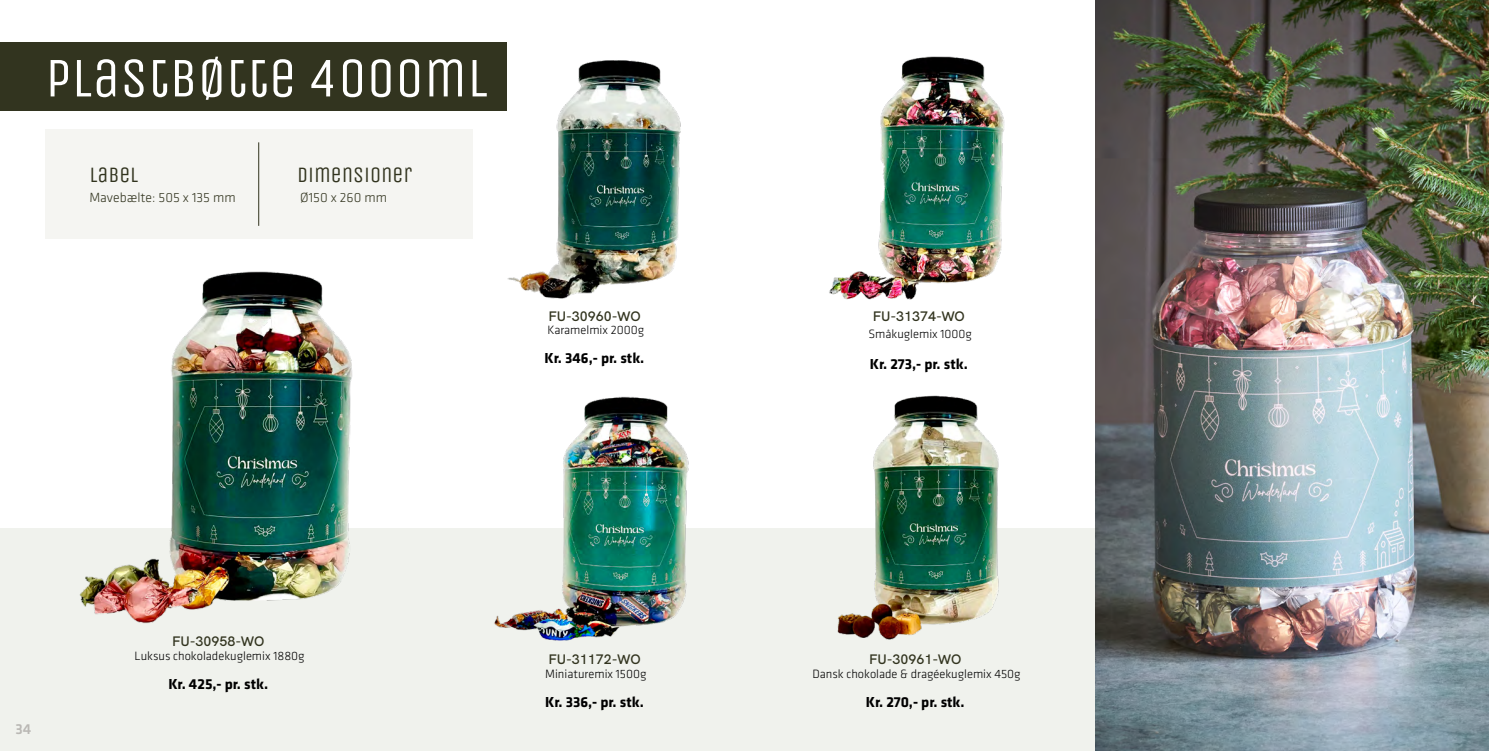
<style>
.page{position:relative;width:1489px;height:751px;background:#fff}
.page>*{position:absolute;margin:0;border:0;box-sizing:border-box;transform-origin:0 0}
.t1{font:56px "Unica One";color:#fff}
.t2{font:21.75px "Unica One";color:#32341f}
.t3{font:700 15px "Klavika Basic";color:#000}
.t4{font:500 15px "Klavika Basic";color:#bcb7b8}
.t5{font:600 13.75px "HK Grotesk";color:#32341f}
.t6{font:300 13.75px "Klavika Basic";color:#32341f}
.t7{font:300 12.5px "Klavika Basic";color:#000}
</style>
<div class="page">
<div style="left:0;top:528px;width:1488px;height:222px;background:#f0f2ed"></div>
<img style="left:79px;top:271px;width:274px;height:353px">
<img style="left:501px;top:54px;width:180px;height:245px">
<img style="left:494px;top:396px;width:195px;height:244px">
<div style="left:0;top:42px;width:506px;height:68px;background:#32341f"></div>
<div style="left:45px;top:129px;width:427px;height:109px;background:#f5f5f2"></div>
<hr style="left:258px;top:142px;width:1px;height:84px;background:#32341f">
<img style="left:829px;top:56px;width:176px;height:244px">
<img style="left:837px;top:395px;width:162px;height:245px">
<img style="left:1095px;top:0;width:393px;height:750px">
<h1 class="t1" style="left:45px;top:38px;width:444px">PLASTBØTTE 4000ML</h1>
<h2 class="t2" style="left:89px;top:159px;width:51px">LABEL</h2>
<p class="t6" style="left:89px;top:189px;width:148px">Mavebælte: 505 x 135 mm</p>
<h2 class="t2" style="left:297px;top:159px;width:116px">DIMENSIONER</h2>
<p class="t6" style="left:300px;top:189px;width:88px">Ø150 x 260 mm</p>
<p class="t5" style="left:548px;top:305px;width:94px">FU-30960-WO</p>
<p class="t7" style="left:547px;top:322px;width:98px">Karamelmix 2000g</p>
<p class="t3" style="left:544px;top:346px;width:101px">Kr. 346,- pr. stk.</p>
<p class="t4" style="left:15px;top:718px;width:17px">34</p>
<p class="t5" style="left:172px;top:629px;width:94px">FU-30958-WO</p>
<p class="t7" style="left:135px;top:648px;width:172px">Luksus chokoladekuglemix 1880g</p>
<p class="t3" style="left:168px;top:672px;width:101px">Kr. 425,- pr. stk.</p>
<p class="t5" style="left:548px;top:647px;width:94px">FU-31172-WO</p>
<p class="t7" style="left:545px;top:666px;width:103px">Miniaturemix 1500g</p>
<p class="t3" style="left:545px;top:690px;width:100px">Kr. 336,- pr. stk.</p>
<p class="t5" style="left:872px;top:305px;width:94px">FU-31374-WO</p>
<p class="t7" style="left:868px;top:325px;width:105px">Småkuglemix 1000g</p>
<p class="t3" style="left:869px;top:353px;width:99px">Kr. 273,- pr. stk.</p>
<p class="t5" style="left:869px;top:647px;width:94px">FU-30961-WO</p>
<p class="t7" style="left:812px;top:666px;width:210px">Dansk chokolade &amp; dragéekuglemix 450g</p>
<p class="t3" style="left:865px;top:690px;width:100px">Kr. 270,- pr. stk.</p>
</div>
